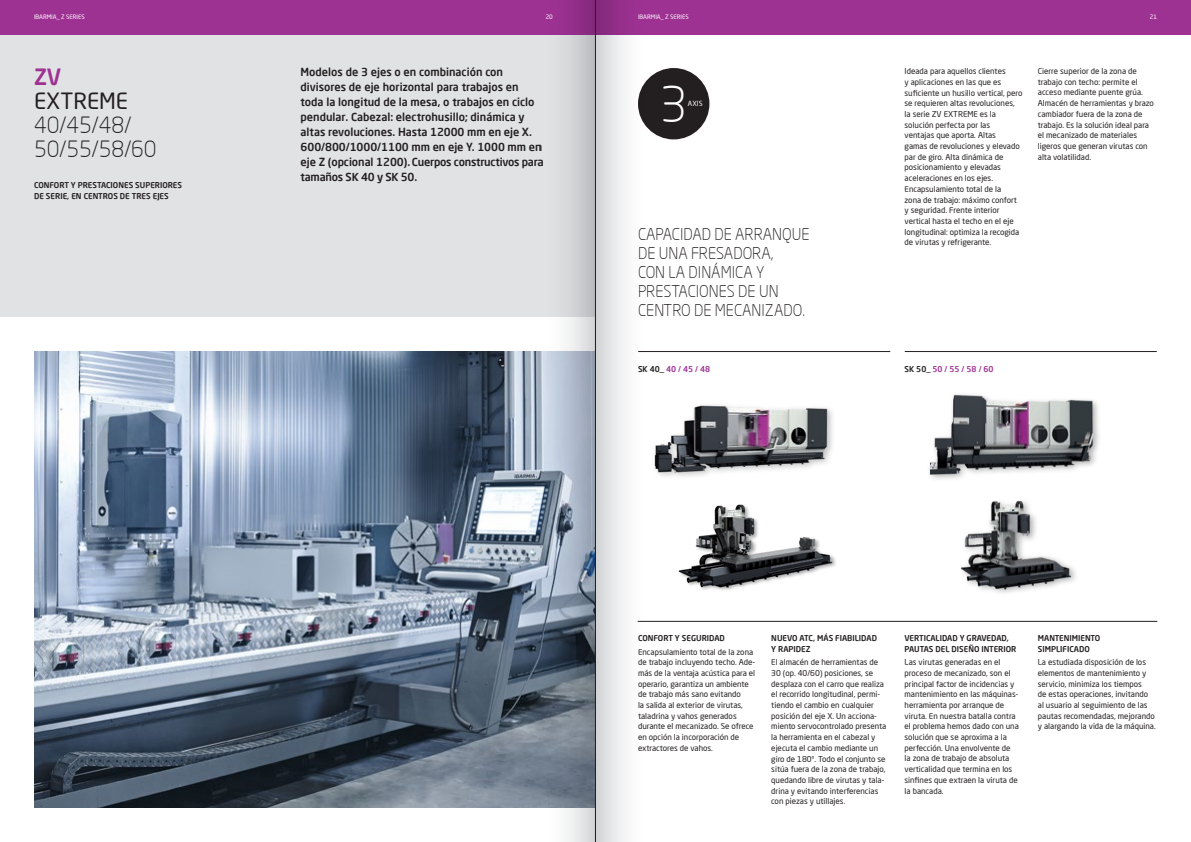
<style>
.page{position:relative;width:1191px;height:842px;background:#fff}
.page>*{position:absolute;margin:0;border:0;box-sizing:border-box;transform-origin:0 0}
.t1{font:300 48.5px "Neo Sans Pro";color:#fff}
.t2{font:300 22px/24px "Neo Sans Pro";color:#231f20}
.t3{font:22px "Neo Sans Pro";color:#231f20}
.t4{font:500 22px "Neo Sans Pro";color:#9e3293}
.t5{font:300 16px/19px "Neo Sans Pro";color:#231f20;scale:.95 1}
.t6{font:500 11px/15px "Neo Sans Pro";color:#231f20}
.t7{font:8px/10.7px "Neo Sans Pro";color:#231f20}
.t8{font:500 8px/10.7px "Neo Sans Pro";color:#231f20}
.t9{font:500 8px "Neo Sans Pro";color:#9e3293}
.t10{font:7px "Neo Sans Pro";color:#fff}
.t11{font:6px "Neo Sans Pro";color:#fff}
.s1{color:#231f20}
</style>
<div class="page">
<div style="left:0;top:34px;width:595px;height:282px;background:#e1e2e4"></div>
<img style="left:34px;top:351px;width:506px;height:457px">
<hr style="left:638px;top:351px;width:252px;height:1px;background:#231f20">
<hr style="left:905px;top:351px;width:251px;height:1px;background:#231f20">
<hr style="left:638px;top:621px;width:519px;height:1px;background:#231f20">
<div style="left:639px;top:69px;width:69px;height:70px;background:#231f20;border-radius:50%"></div>
<div style="left:638px;top:68px;width:71px;height:71px;border:2px solid #231f20;border-radius:50%"></div>
<img style="left:655px;top:405px;width:178px;height:72px">
<img style="left:930px;top:394px;width:169px;height:85px">
<img style="left:678px;top:504px;width:158px;height:86px">
<img style="left:960px;top:500px;width:116px;height:93px">
<div style="left:0;top:0;width:1191px;height:34px;background:#9e3293"></div>
<svg style="left:540px;top:0;width:55px;height:842px"></svg>
<svg style="left:596px;top:0;width:54px;height:842px"></svg>
<hr style="left:595px;top:0;width:1px;height:842px;background:#231f20">
<p class="t11" style="left:34px;top:13px;width:52px">IBARMIA_ Z SERIES</p>
<p class="t11" style="left:545px;top:13px;width:9px">20</p>
<p class="t11" style="left:638px;top:13px;width:52px">IBARMIA_ Z SERIES</p>
<p class="t11" style="left:1149px;top:13px;width:9px">21</p>
<h2 class="t4" style="left:34px;top:63px;width:29px">ZV</h2>
<h2 class="t3" style="left:34px;top:87px;width:96px">EXTREME</h2>
<h2 class="t2" style="left:34px;top:112px;width:124px">40/45/48/<br>50/55/58/60</h2>
<p class="t8" style="left:34px;top:179px;width:150px;line-height:11px">CONFORT Y PRESTACIONES SUPERIORES<br>DE SERIE, EN CENTROS DE TRES EJES</p>
<p class="t6" style="left:300px;top:65px;width:244px">Modelos de 3 ejes o en combinación con divisores de eje horizontal para trabajos en toda la longitud de la mesa, o trabajos en ciclo pendular. Cabezal: electrohusillo; dinámica y altas revoluciones. Hasta 12000 mm en eje X.<br>600/800/1000/1100 mm en eje Y. 1000 mm en eje Z (opcional 1200). Cuerpos constructivos para tamaños SK 40 y SK 50.</p>
<h1 class="t1" style="left:659px;top:75px;width:30px">3</h1>
<p class="t10" style="left:688px;top:99px;width:16px">AXIS</p>
<h3 class="t5" style="left:638px;top:224px;width:182px">CAPACIDAD DE ARRANQUE<br>DE UNA FRESADORA,<br>CON LA DINÁMICA Y<br>PRESTACIONES DE UN<br>CENTRO DE MECANIZADO.</h3>
<p class="t7" style="left:904px;top:66px;width:119px">Ideada para aquellos clientes<br>y aplicaciones en las que es suficiente un husillo vertical, pero se requieren altas revoluciones, la serie ZV EXTREME es la solución perfecta por las<br>ventajas que aporta. Altas<br>gamas de revoluciones y elevado par de giro. Alta dinámica de posicionamiento y elevadas aceleraciones en los ejes.<br>Encapsulamiento total de la<br>zona de trabajo: máximo confort y seguridad. Frente interior vertical hasta el techo en el eje longitudinal: optimiza la recogida de virutas y refrigerante.</p>
<p class="t7" style="left:1037px;top:66px;width:118px">Cierre superior de la zona de trabajo con techo: permite el acceso mediante puente grúa.<br>Almacén de herramientas y brazo cambiador fuera de la zona de trabajo. Es la solución ideal para el mecanizado de materiales ligeros que generan virutas con alta volatilidad.</p>
<p class="t9" style="left:638px;top:364px;width:74px"><span class="s1">SK 40_</span> 40 / 45 / 48</p>
<p class="t9" style="left:904px;top:364px;width:91px"><span class="s1">SK 50_</span> 50 / 55 / 58 / 60</p>
<p class="t8" style="left:638px;top:632px;width:88px">CONFORT Y SEGURIDAD</p>
<p class="t7" style="left:638px;top:646px;width:119px">Encapsulamiento total de la zona de trabajo incluyendo techo. Ade&shy;más de la ventaja acústica para el operario, garantiza un ambiente de trabajo más sano evitando<br>la salida al exterior de virutas, taladrina y vahos generados durante el mecanizado. Se ofrece en opción la incorporación de extractores de vahos.</p>
<p class="t8" style="left:771px;top:632px;width:107px">NUEVO ATC, MÁS FIABILIDAD<br>Y RAPIDEZ</p>
<p class="t7" style="left:771px;top:657px;width:117px">El almacén de herramientas de<br>30 (op. 40/60) posiciones, se desplaza con el carro que realiza el recorrido longitudinal, permi&shy;tiendo el cambio en cualquier posición del eje X. Un acciona&shy;miento servocontrolado presenta la herramienta en el cabezal y ejecuta el cambio mediante un giro de 180º. Todo el conjunto se sitúa fuera de la zona de trabajo, quedando libre de virutas y tala&shy;drina y evitando interferencias con piezas y utillajes.</p>
<p class="t8" style="left:904px;top:632px;width:113px">VERTICALIDAD Y GRAVEDAD,<br>PAUTAS DEL DISEÑO INTERIOR</p>
<p class="t7" style="left:904px;top:657px;width:116px">Las virutas generadas en el proceso de mecanizado, son el principal factor de incidencias y mantenimiento en las máquinas&shy;herramienta por arranque de viruta. En nuestra batalla contra el problema hemos dado con una solución que se aproxima a la perfección. Una envolvente de<br>la zona de trabajo de absoluta verticalidad que termina en los sinfines que extraen la viruta de la bancada.</p>
<p class="t8" style="left:1037px;top:632px;width:64px">MANTENIMIENTO<br>SIMPLIFICADO</p>
<p class="t7" style="left:1037px;top:657px;width:119px">La estudiada disposición de los elementos de mantenimiento y servicio, minimiza los tiempos<br>de estas operaciones, invitando al usuario al seguimiento de las pautas recomendadas, mejorando y alargando la vida de la máquina.</p>
</div>
